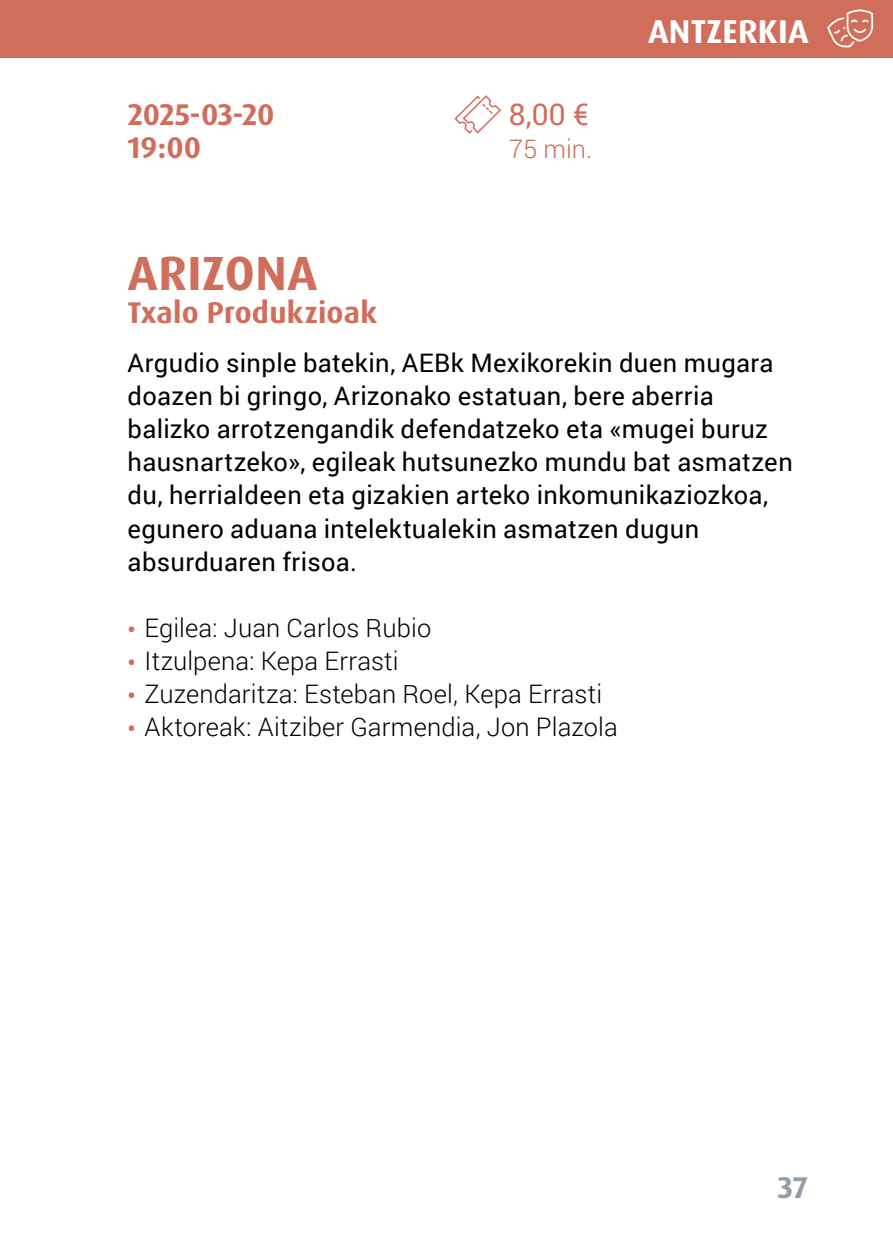
<style>
.page{position:relative;width:893px;height:1259px;background:#fff}
.page>*{position:absolute;margin:0;border:0;box-sizing:border-box;transform-origin:0 0}
.t1{font:700 48px "Dax Pro";letter-spacing:.01em;color:#d16d5b}
.t2{font:700 33px "Dax Pro";letter-spacing:.01em;color:#fff}
.t3{font:700 30px/33px "Dax Pro";letter-spacing:.005em;color:#d16d5b}
.t4{font:30px "Roboto";color:#d16d5b}
.t5{font:700 30px "Dax Pro";color:#939da8}
.t6{font:25.5px/33px "Roboto";letter-spacing:.015em;color:#000}
.t7{font:300 25.5px "Roboto";letter-spacing:.005em;color:#000}
.t8{font:300 25.5px "Roboto";color:#d16d5b}
.s1{font-family:"Graftyne Display";font-weight:700;font-size:30px;color:#d16d5b}
</style>
<div class="page">
<div style="left:0;top:0;width:893px;height:58px;background:#d16d5b"></div>
<svg style="left:454px;top:95px;width:47px;height:39px"></svg>
<svg style="left:827px;top:10px;width:46px;height:38px"></svg>
<p class="t3" style="left:128px;top:98px;width:148px">2025-03-20<br>19:00</p>
<p class="t4" style="left:509px;top:93px;width:81px">8,00 €</p>
<p class="t8" style="left:509px;top:131px;width:85px">75 min.</p>
<p class="t2" style="left:648px;top:10px;width:162px">ANTZERKIA</p>
<h1 class="t1" style="left:128px;top:242px;width:191px">ARIZONA</h1>
<p class="t3" style="left:128px;top:296px;width:251px">Txalo Produkzioak</p>
<p class="t6" style="left:128px;top:346px;width:667px">Argudio sinple batekin, AEBk Mexikorekin duen mugara doazen bi gringo, Arizonako estatuan, bere aberria balizko arrotzengandik defendatzeko eta «mugei buruz hausnartzeko», egileak hutsunezko mundu bat asmatzen du, herrialdeen eta gizakien arteko inkomunikaziozkoa, egunero aduana intelektualekin asmatzen dugun absurduaren frisoa.</p>
<p class="t7" style="left:128px;top:610px;width:305px"><span class="s1">•</span> Egilea: Juan Carlos Rubio</p>
<p class="t7" style="left:128px;top:643px;width:272px"><span class="s1">•</span> Itzulpena: Kepa Errasti</p>
<p class="t7" style="left:128px;top:676px;width:476px"><span class="s1">•</span> Zuzendaritza: Esteban Roel, Kepa Errasti</p>
<p class="t7" style="left:128px;top:709px;width:492px"><span class="s1">•</span> Aktoreak: Aitziber Garmendia, Jon Plazola</p>
<p class="t5" style="left:777px;top:1168px;width:32px">37</p>
</div>
